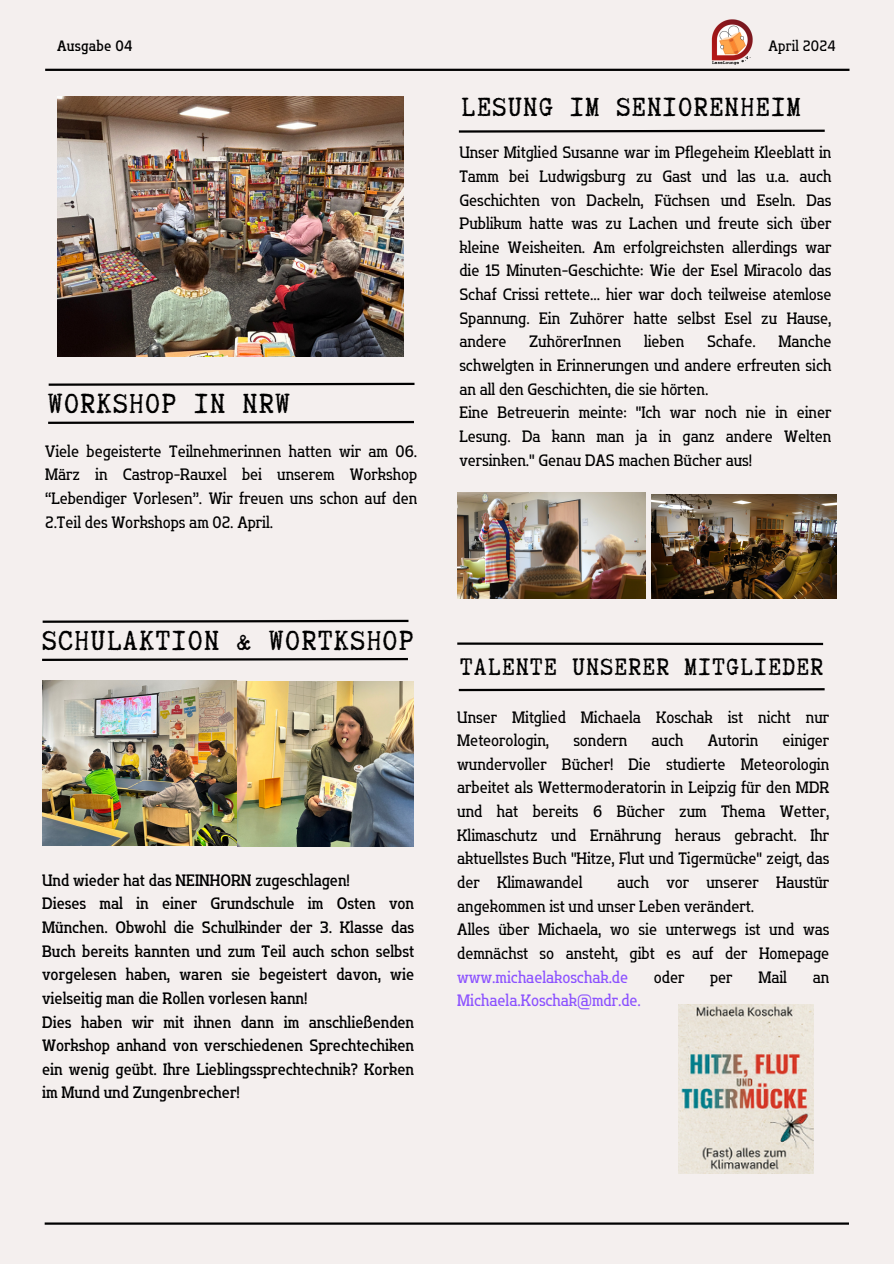
<style>
.page{position:relative;width:894px;height:1264px;background:#fff}
.page>*{position:absolute;margin:0;border:0;box-sizing:border-box;transform-origin:0 0}
.t1{font:32.85px "Truetypewriter Polygl OTT";letter-spacing:.05em;color:#000}
.t2{font:31.35px "Truetypewriter Polygl OTT";letter-spacing:.05em;color:#000}
.t3{font:28.35px "Truetypewriter Polygl OTT";letter-spacing:.05em;color:#000}
.t4{font:16.5px/23.7px "Flatory Slab 400 Semi Cond";color:#000;text-align:justify}
.t5{font:16.5px/23.7px "Flatory Slab 500 Semi Cond";color:#000}
.t6{font:16.5px "Flatory Slab 400 Semi Cond";color:#8c52ff}
.t7{font:15px "Flatory Slab 400 Semi Cond";letter-spacing:.015em;color:#000}
.t8{font:15px "Flatory Slab 500 Semi Cond";letter-spacing:.015em;color:#000}
</style>
<div class="page">
<div style="left:0;top:0;width:893px;height:1263px;background:#f4efee"></div>
<hr style="left:457px;top:642px;width:365px;height:3px;background:#000">
<svg style="left:458px;top:129px;width:367px;height:4px"></svg>
<img style="left:457px;top:492px;width:188px;height:106px">
<img style="left:651px;top:494px;width:185px;height:104px">
<img style="left:711px;top:20px;width:42px;height:45px">
<img style="left:42px;top:680px;width:195px;height:165px">
<img style="left:237px;top:682px;width:176px;height:164px">
<svg style="left:42px;top:658px;width:366px;height:3px"></svg>
<svg style="left:42px;top:619px;width:367px;height:4px"></svg>
<img style="left:57px;top:96px;width:347px;height:260px">
<svg style="left:48px;top:420px;width:366px;height:4px"></svg>
<svg style="left:48px;top:382px;width:367px;height:4px"></svg>
<hr style="left:45px;top:69px;width:804px;height:2px;background:#000">
<hr style="left:45px;top:1222px;width:803px;height:2px;background:#000">
<img style="left:678px;top:1004px;width:135px;height:169px">
<svg style="left:458px;top:688px;width:367px;height:4px"></svg>
<p class="t8" style="left:57px;top:37px;width:77px">Ausgabe 04</p>
<h1 class="t1" style="left:48px;top:387px;width:243px">WORKSHOP IN NRW</h1>
<p class="t4" style="left:45px;top:439px;width:373px">Viele begeisterte Teilnehmerinnen hatten wir am 06.<br>März in Castrop-Rauxel bei unserem Workshop “Lebendiger Vorlesen”. Wir freuen uns schon auf den 2.Teil des Workshops am 02. April.</p>
<h1 class="t1" style="left:42px;top:624px;width:373px">SCHULAKTION &amp; WORTKSHOP</h1>
<p class="t5" style="left:42px;top:868px;width:373px">Und wieder hat das NEINHORN zugeschlagen!<br>Dieses mal in einer Grundschule im Osten von München. Obwohl die Schulkinder der 3. Klasse das Buch bereits kannten und zum Teil auch schon selbst vorgelesen haben, waren sie begeistert davon, wie vielseitig man die Rollen vorlesen kann!<br>Dies haben wir mit ihnen dann im anschließenden Workshop anhand von verschiedenen Sprechtechiken ein wenig geübt. Ihre Lieblingssprechtechnik? Korken im Mund und Zungenbrecher!</p>
<p class="t7" style="left:768px;top:37px;width:68px">April 2024</p>
<h2 class="t2" style="left:461px;top:91px;width:340px">LESUNG IM SENIORENHEIM</h2>
<p class="t4" style="left:459px;top:141px;width:373px">Unser Mitglied Susanne war im Pflegeheim Kleeblatt in Tamm bei Ludwigsburg zu Gast und las u.a. auch Geschichten von Dackeln, Füchsen und Eseln. Das Publikum hatte was zu Lachen und freute sich über kleine Weisheiten. Am erfolgreichsten allerdings war die 15 Minuten-Geschichte: Wie der Esel Miracolo das Schaf Crissi rettete... hier war doch teilweise atemlose Spannung. Ein Zuhörer hatte selbst Esel zu Hause, andere</p>
<p class="t4" style="left:459px;top:330px;width:373px;text-align:left;text-indent:319px">Manche schwelgten in Erinnerungen und andere erfreuten sich an all den Geschichten, die sie hörten.<br>Eine Betreuerin meinte: "Ich war noch nie in einer Lesung. Da kann man ja in ganz andere Welten versinken." Genau DAS machen Bücher aus!</p>
<p class="t4" style="left:529px;top:330px;width:93px">ZuhörerInnen</p>
<p class="t4" style="left:643px;top:330px;width:42px">lieben</p>
<p class="t4" style="left:706px;top:330px;width:50px">Schafe.</p>
<h3 class="t3" style="left:460px;top:652px;width:364px">TALENTE UNSERER MITGLIEDER</h3>
<p class="t4" style="left:457px;top:705px;width:373px">Unser Mitglied Michaela Koschak ist nicht nur<br>Meteorologin,</p>
<p class="t4" style="left:573px;top:728px;width:55px">sondern</p>
<p class="t4" style="left:651px;top:728px;width:33px">auch</p>
<p class="t4" style="left:707px;top:728px;width:52px">Autorin</p>
<p class="t4" style="left:457px;top:728px;width:373px;text-indent:325px">einiger wundervoller Bücher! Die studierte Meteorologin arbeitet als Wettermoderatorin in Leipzig für den MDR und hat bereits 6 Bücher zum Thema Wetter, Klimaschutz und Ernährung heraus gebracht. Ihr aktuellstes Buch "Hitze, Flut und Tigermücke" zeigt, das der Klimawandel</p>
<p class="t4" style="left:457px;top:870px;width:373px;text-align:left;text-indent:160px">auch vor unserer Haustür angekommen ist und unser Leben verändert.<br>Alles über Michaela, wo sie unterwegs ist und was demnächst so ansteht, gibt es auf der Homepage</p>
<p class="t6" style="left:457px;top:967px;width:172px">www.michaelakoschak.de</p>
<p class="t4" style="left:653px;top:965px;width:32px">oder</p>
<p class="t4" style="left:710px;top:965px;width:24px">per</p>
<p class="t4" style="left:758px;top:965px;width:30px">Mail</p>
<p class="t4" style="left:812px;top:965px;width:18px">an</p>
<p class="t6" style="left:457px;top:990px;width:185px">Michaela.Koschak@mdr.de.</p>
</div>
